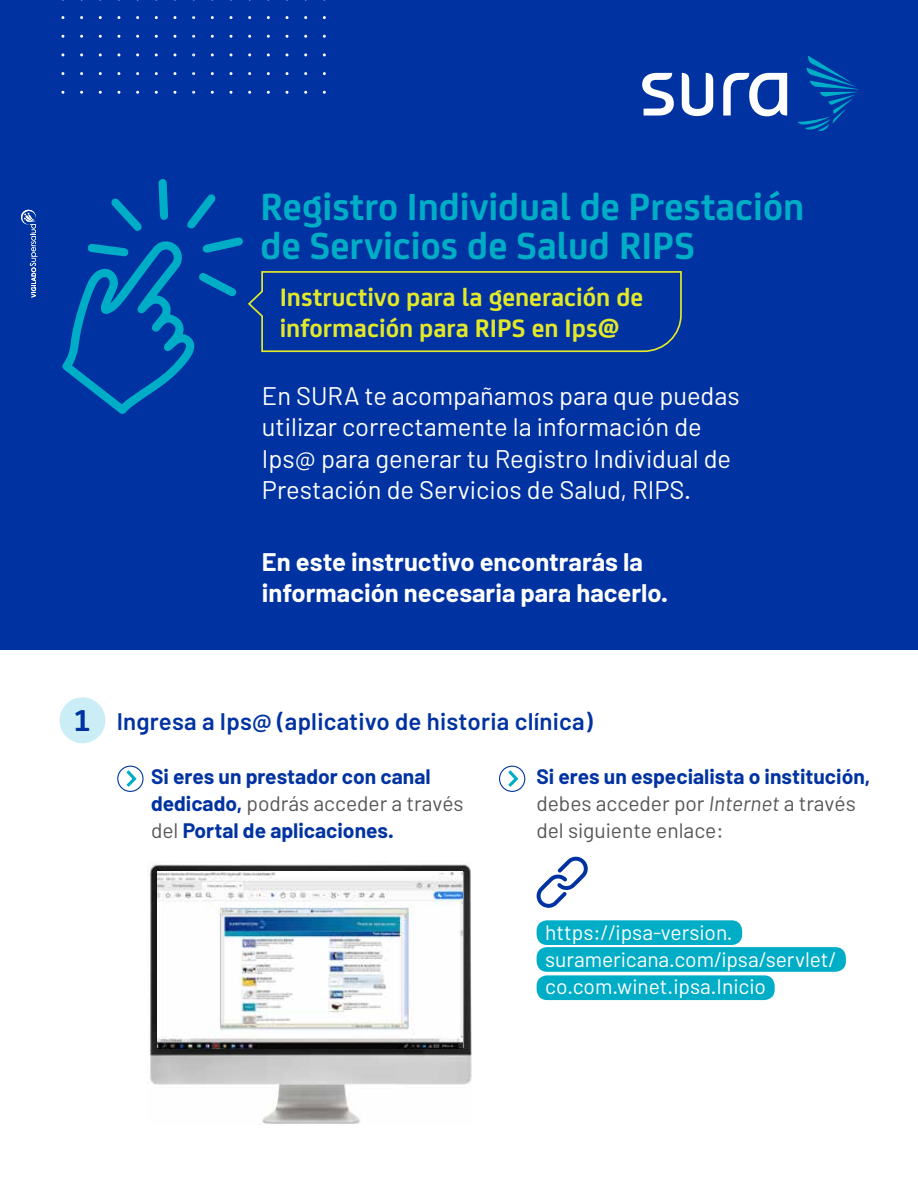
<style>
.page{position:relative;width:918px;height:1188px;background:#fff}
.page>*{position:absolute;margin:0;border:0;box-sizing:border-box;transform-origin:0 0}
.t1{font:700 40.2px/38.8px "FS Joey";color:#00adc7}
.t2{font:700 26.85px/31px "FS Joey";color:#e3e829}
.t3{font:25.5px/31.5px "Barlow";color:#fff}
.t4{font:700 25.5px/31.5px "Barlow";color:#fff}
.t5{font:600 24px "Barlow";letter-spacing:.01em;color:#0033a1}
.t6{font:21px/27px "Barlow";color:#575756}
.t7{font:700 21px/27px "Barlow";color:#0033a1}
.t8{font:21px/27px "Barlow";color:#fff}
.s1{font-family:"FS Joey";font-weight:700;font-size:32.25px}
.s2{font-weight:400;color:#575756}
.s3{font-weight:700;color:#0033a1}
.s4{font-style:italic}
</style>
<div class="page">
<div style="left:0;top:0;width:918px;height:649px;background:#0033a1"></div>
<svg style="left:21px;top:209px;width:16px;height:89px"></svg>
<svg style="left:798px;top:56px;width:61px;height:75px"></svg>
<svg style="left:682px;top:73px;width:31px;height:43px"></svg>
<svg style="left:642px;top:73px;width:32px;height:43px"></svg>
<svg style="left:723px;top:73px;width:64px;height:43px"></svg>
<svg style="left:187px;top:194px;width:29px;height:35px"></svg>
<svg style="left:159px;top:179px;width:9px;height:41px"></svg>
<svg style="left:111px;top:198px;width:31px;height:33px"></svg>
<svg style="left:62px;top:237px;width:620px;height:177px"></svg>
<div style="left:60px;top:697px;width:45px;height:46px;background:#caedf6;border-radius:50%"></div>
<img style="left:148px;top:864px;width:324px;height:260px">
<img style="left:157px;top:871px;width:306px;height:177px">
<div style="left:537px;top:920px;width:205px;height:25px;background:#00adc7;border-radius:10px"></div>
<div style="left:537px;top:947px;width:309px;height:25px;background:#00adc7;border-radius:10px"></div>
<div style="left:537px;top:975px;width:238px;height:25px;background:#00adc7;border-radius:10px"></div>
<svg style="left:118px;top:766px;width:25px;height:25px"></svg>
<div style="left:117px;top:766px;width:27px;height:26px;border:1px solid #0033a1;border-radius:50%"></div>
<svg style="left:123px;top:767px;width:16px;height:23px"></svg>
<svg style="left:500px;top:766px;width:25px;height:25px"></svg>
<div style="left:499px;top:766px;width:26px;height:26px;border:1px solid #0033a1;border-radius:50%"></div>
<svg style="left:505px;top:767px;width:16px;height:23px"></svg>
<svg style="left:537px;top:857px;width:51px;height:51px"></svg>
<h1 class="t1" style="left:261px;top:185px;width:545px">Registro Individual de Prestación de Servicios de Salud RIPS</h1>
<p class="t2" style="left:280px;top:280px;width:365px">Instructivo para la generación de información para RIPS en Ips@</p>
<p class="t3" style="left:262px;top:379px;width:479px">En SURA te acompañamos para que puedas utilizar correctamente la información de Ips@ para generar tu Registro Individual de Prestación de Servicios de Salud, RIPS.</p>
<p class="t4" style="left:262px;top:546px;width:408px">En este instructivo encontrarás la información necesaria para hacerlo.</p>
<p class="t5" style="left:74px;top:707px;width:520px"><span class="s1">1</span> Ingresa a Ips@ (aplicativo de historia clínica)</p>
<p class="t7" style="left:151px;top:763px;width:314px">Si eres un prestador con canal dedicado, <span class="s2">podrás acceder a través del</span> Portal de aplicaciones.</p>
<p class="t6" style="left:536px;top:762px;width:335px"><span class="s3">Si eres un especialista o institución, </span>debes acceder por <span class="s4">Internet</span> a través del siguiente enlace:</p>
<p class="t8" style="left:545px;top:918px;width:292px">https://ipsa-version. suramericana.com/ipsa/servlet/ co.com.winet.ipsa.Inicio</p>
</div>
